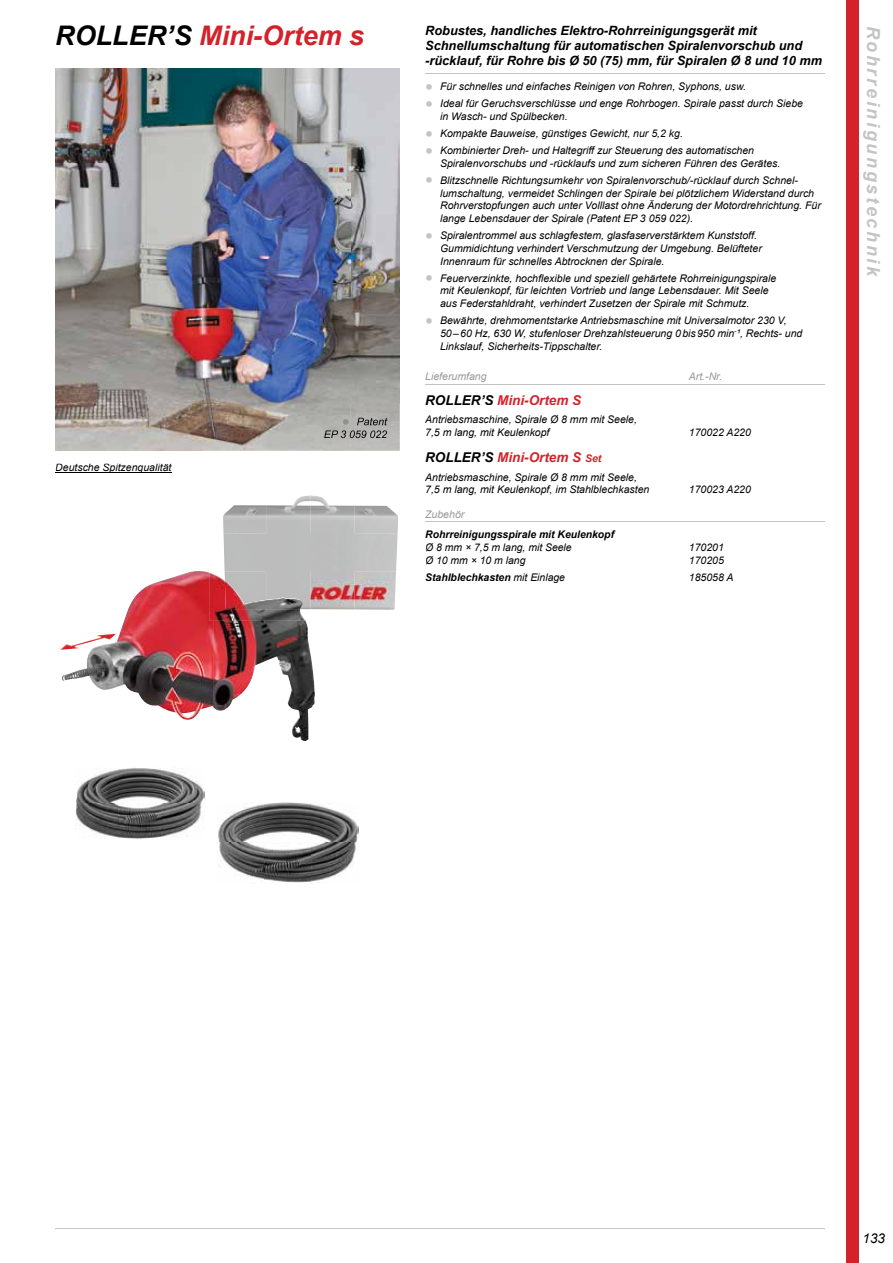
<style>
.page{position:relative;width:893px;height:1263px;background:#fff}
.page>*{position:absolute;margin:0;border:0;box-sizing:border-box;transform-origin:0 0}
.t1{font:italic 700 27px "Arial";color:#d32229}
.t2{font:italic 700 18px "Arial";letter-spacing:.145em;color:#c4c4c5}
.t3{font:italic 700 13.5px "Arial";color:#d32229}
.t4{font:italic 13.5px "Arial";color:#000}
.t5{font:italic 700 12.75px/15px "Arial";color:#000}
.t6{font:italic 10.5px/12.8px "Arial";color:#000}
.t7{font:italic 700 10.5px "Arial";color:#000}
.t8{font:italic 10.5px "Arial";color:#989898}
.s1{color:#000}
.s2{font-size:22.5px;color:#c4c4c5}
.s3{font-size:10.5px}
.s4{font-weight:400}
</style>
<div class="page">
<div style="left:846px;top:0;width:13px;height:1263px;background:#d32229"></div>
<hr style="left:55px;top:1228px;width:770px;height:1px;background:#c4c4c5">
<img style="left:223px;top:505px;width:44px;height:67px">
<img style="left:267px;top:496px;width:87px;height:38px">
<img style="left:354px;top:505px;width:44px;height:29px">
<div style="left:267px;top:534px;width:131px;height:38px;background:#bcbdbd"></div>
<img style="left:306px;top:572px;width:90px;height:38px">
<img style="left:55px;top:68px;width:345px;height:383px">
<img style="left:112px;top:571px;width:102px;height:149px">
<img style="left:62px;top:650px;width:44px;height:31px">
<img style="left:214px;top:621px;width:101px;height:120px">
<img style="left:209px;top:572px;width:97px;height:49px">
<img style="left:225px;top:581px;width:78px;height:28px">
<img style="left:60px;top:634px;width:57px;height:16px">
<img style="left:76px;top:768px;width:128px;height:71px">
<img style="left:217px;top:802px;width:141px;height:82px">
<hr style="left:56px;top:472px;width:115px;height:1px;background:#000">
<hr style="left:425px;top:73px;width:400px;height:1px;background:#c4c4c5">
<hr style="left:689px;top:384px;width:72px;height:1px;background:#c4c4c5">
<hr style="left:761px;top:384px;width:64px;height:1px;background:#c4c4c5">
<hr style="left:425px;top:384px;width:264px;height:1px;background:#c4c4c5">
<hr style="left:689px;top:521px;width:72px;height:1px;background:#c4c4c5">
<hr style="left:761px;top:521px;width:64px;height:1px;background:#c4c4c5">
<hr style="left:425px;top:521px;width:264px;height:1px;background:#c4c4c5">
<svg style="left:343px;top:419px;width:7px;height:11px"></svg>
<img style="left:357px;top:418px;width:30px;height:7px">
<img style="left:324px;top:430px;width:63px;height:8px">
<h1 class="t1" style="left:55px;top:18px;width:311px"><span class="s1">ROLLER’S</span> Mini-Ortem s</h1>
<p class="t5" style="left:425px;top:23px;width:398px">Robustes, handliches Elektro-Rohrreinigungsgerät mit<br>Schnellumschaltung für automatischen Spiralenvorschub und -rücklauf, für Rohre bis Ø 50 (75) mm, für Spiralen Ø 8 und 10 mm</p>
<p class="t6" style="left:425px;top:80px;width:322px"><span class="s2">•</span> Für schnelles und einfaches Reinigen von Rohren, Syphons, usw.</p>
<p class="t6" style="left:440px;top:97px;width:365px;text-indent:-15px"><span class="s2">•</span> Ideal für Geruchsverschlüsse und enge Rohrbogen. Spirale passt durch Siebe in Wasch- und Spülbecken.</p>
<p class="t6" style="left:425px;top:127px;width:259px"><span class="s2">•</span> Kompakte Bauweise, günstiges Gewicht, nur 5,2 kg.</p>
<p class="t6" style="left:440px;top:144px;width:342px;text-indent:-15px"><span class="s2">•</span> Kombinierter Dreh- und Haltegriff zur Steuerung des automatischen<br>Spiralenvorschubs und -rücklaufs und zum sicheren Führen des Gerätes.</p>
<p class="t6" style="left:440px;top:174px;width:382px;text-indent:-15px"><span class="s2">•</span> Blitzschnelle Richtungsumkehr von Spiralenvorschub/-rücklauf durch Schnel&shy;lumschaltung, vermeidet Schlingen der Spirale bei plötzlichem Widerstand durch Rohrverstopfungen auch unter Volllast ohne Änderung der Motordrehrichtung. Für lange Lebensdauer der Spirale (Patent EP 3 059 022).</p>
<p class="t6" style="left:440px;top:229px;width:323px;text-indent:-15px"><span class="s2">•</span> Spiralentrommel aus schlagfestem, glasfaserverstärktem Kunststoff.<br>Gummi dichtung verhindert Verschmutzung der Umgebung. Belüfteter<br>Innenraum für schnelles Abtrocknen der Spirale.</p>
<p class="t6" style="left:440px;top:272px;width:338px;text-indent:-15px"><span class="s2">•</span> Feuerverzinkte, hochflexible und speziell gehärtete Rohrreinigungspirale mit Keulenkopf, für leichten Vortrieb und lange Lebensdauer. Mit Seele aus Federstahldraht, verhindert Zusetzen der Spirale mit Schmutz.</p>
<p class="t6" style="left:440px;top:314px;width:364px;text-indent:-15px"><span class="s2">•</span> Bewährte, drehmomentstarke Antriebsmaschine mit Universalmotor 230 V,<br>50 – 60 Hz, 630 W, stufenloser Drehzahlsteuerung 0 bis 950 min<sup>-</sup>¹, Rechts- und<br>Linkslauf, Sicherheits-Tippschalter.</p>
<p class="t8" style="left:425px;top:370px;width:63px">Lieferumfang</p>
<p class="t8" style="left:689px;top:370px;width:35px">Art.-Nr.</p>
<p class="t3" style="left:425px;top:391px;width:158px"><span class="s1">ROLLER’S</span> Mini-Ortem S</p>
<p class="t6" style="left:425px;top:413px;width:213px">Antriebsmaschine, Spirale Ø 8 mm mit Seele,<br>7,5 m lang, mit Keulenkopf</p>
<p class="t6" style="left:689px;top:426px;width:64px">170022 A220</p>
<p class="t6" style="left:55px;top:461px;width:118px">Deutsche Spitzenqualität</p>
<p class="t3" style="left:425px;top:449px;width:178px"><span class="s1">ROLLER’S</span> Mini-Ortem S <span class="s3">Set</span></p>
<p class="t6" style="left:425px;top:471px;width:226px">Antriebsmaschine, Spirale Ø 8 mm mit Seele,<br>7,5 m lang, mit Keulenkopf, im Stahlblechkasten</p>
<p class="t6" style="left:689px;top:483px;width:64px">170023 A220</p>
<p class="t8" style="left:425px;top:507px;width:41px">Zubehör</p>
<p class="t7" style="left:425px;top:527px;width:190px">Rohrreinigungsspirale mit Keulenkopf</p>
<p class="t6" style="left:425px;top:541px;width:148px">Ø 8 mm × 7,5 m lang, mit Seele</p>
<p class="t6" style="left:689px;top:541px;width:37px">170201</p>
<p class="t6" style="left:425px;top:554px;width:102px">Ø 10 mm × 10 m lang</p>
<p class="t6" style="left:689px;top:554px;width:37px">170205</p>
<p class="t7" style="left:425px;top:570px;width:141px">Stahlblechkasten <span class="s4">mit Einlage</span></p>
<p class="t6" style="left:689px;top:571px;width:46px">185058 A</p>
<h2 class="t2" style="left:885px;top:26px;width:253px;rotate:90deg">Rohrreinigungstechnik</h2>
<p class="t4" style="left:863px;top:1229px;width:24px">133</p>
</div>
